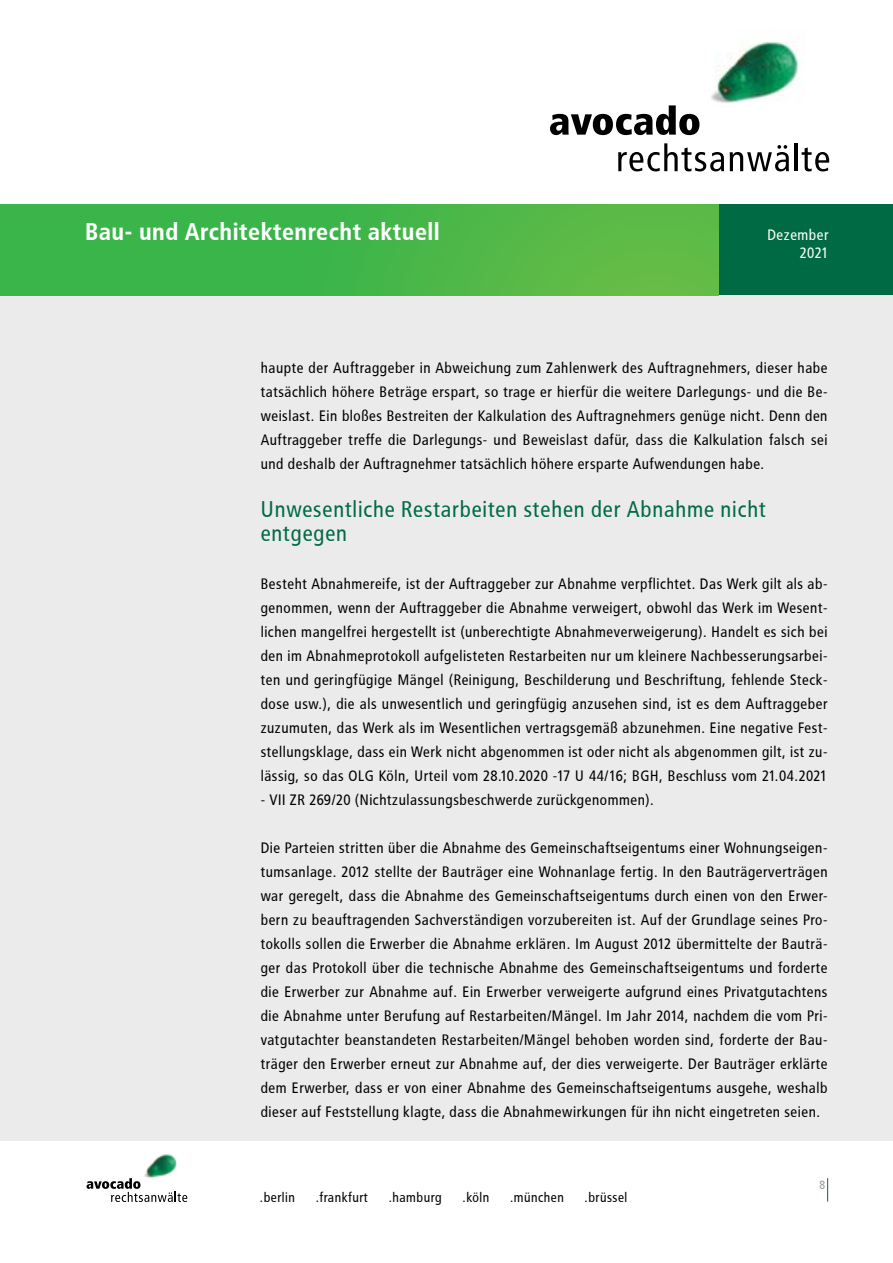
<style>
.page{position:relative;width:893px;height:1263px;background:#fff}
.page>*{position:absolute;margin:0;border:0;box-sizing:border-box;transform-origin:0 0}
.t1{font:700 24px "Avocado";color:#fff}
.t2{font:22.5px/24px "Avocado";color:#006a45}
.t3{font:15px/24px "Avocado";color:#000;text-align:justify}
.t4{font:15px/18px "Avocado";color:#fff;text-align:right}
.t5{font:13.5px "Avocado";color:#000}
.t6{font:12px "Avocado";color:#97999c}
</style>
<div class="page">
<img style="left:711px;top:41px;width:90px;height:62px">
<svg style="left:550px;top:105px;width:149px;height:30px"></svg>
<svg style="left:618px;top:143px;width:106px;height:28px"></svg>
<svg style="left:730px;top:145px;width:59px;height:26px"></svg>
<hr style="left:795px;top:143px;width:3px;height:28px;background:#000">
<svg style="left:802px;top:147px;width:27px;height:24px"></svg>
<div style="left:719px;top:204px;width:174px;height:92px;background:#006a45"></div>
<svg style="left:827px;top:1178px;width:1px;height:23px"></svg>
<div style="left:0;top:296px;width:893px;height:845px;background:#ebebec"></div>
<img style="left:144px;top:1154px;width:33px;height:24px">
<svg style="left:87px;top:1178px;width:100px;height:24px"></svg>
<div style="left:0;top:204px;width:719px;height:92px;background:linear-gradient(to right,#2eb34b,#61bb46)"></div>
<h1 class="t1" style="left:85px;top:218px;width:357px">Bau- und Architektenrecht aktuell</h1>
<p class="t4" style="left:767px;top:226px;width:63px">Dezember<br>2021</p>
<p class="t3" style="left:261px;top:355px;width:569px">haupte der Auftraggeber in Abweichung zum Zahlenwerk des Auftragnehmers, dieser habe tatsächlich höhere Beträge erspart, so trage er hierfür die weitere Darlegungs- und die Be&shy;weislast. Ein bloßes Bestreiten der Kalkulation des Auftragnehmers genüge nicht. Denn den Auftraggeber treffe die Darlegungs- und Beweislast dafür, dass die Kalkulation falsch sei und deshalb der Auftragnehmer tatsächlich höhere ersparte Aufwendungen habe.</p>
<h2 class="t2" style="left:261px;top:497px;width:507px">Unwesentliche Restarbeiten stehen der Abnahme nicht entgegen</h2>
<p class="t3" style="left:261px;top:571px;width:569px">Besteht Abnahmereife, ist der Auftraggeber zur Abnahme verpflichtet. Das Werk gilt als ab&shy;genommen, wenn der Auftraggeber die Abnahme verweigert, obwohl das Werk im Wesent&shy;lichen mangelfrei hergestellt ist (unberechtigte Abnahmeverweigerung). Handelt es sich bei den im Abnahmeprotokoll aufgelisteten Restarbeiten nur um kleinere Nachbesserungsarbei&shy;ten und geringfügige Mängel (Reinigung, Beschilderung und Beschriftung, fehlende Steck&shy;dose usw.), die als unwesentlich und geringfügig anzusehen sind, ist es dem Auftraggeber zuzumuten, das Werk als im Wesentlichen vertragsgemäß abzunehmen. Eine negative Fest&shy;stellungsklage, dass ein Werk nicht abgenommen ist oder nicht als abgenommen gilt, ist zu&shy;lässig, so das OLG Köln, Urteil vom 28.10.2020 -17 U 44/16; BGH, Beschluss vom 21.04.2021</p>
<p class="t3" style="left:261px;top:787px;width:395px">- VII ZR 269/20 (Nichtzulassungsbeschwerde zurückgenommen).</p>
<p class="t3" style="left:261px;top:835px;width:569px">Die Parteien stritten über die Abnahme des Gemeinschaftseigentums einer Wohnungseigen&shy;tumsanlage. 2012 stellte der Bauträger eine Wohnanlage fertig. In den Bauträgerverträgen war geregelt, dass die Abnahme des Gemeinschaftseigentums durch einen von den Erwer&shy;bern zu beauftragenden Sachverständigen vorzubereiten ist. Auf der Grundlage seines Pro&shy;tokolls sollen die Erwerber die Abnahme erklären. Im August 2012 übermittelte der Bauträ&shy;ger das Protokoll über die technische Abnahme des Gemeinschaftseigentums und forderte die Erwerber zur Abnahme auf. Ein Erwerber verweigerte aufgrund eines Privatgutachtens die Abnahme unter Berufung auf Restarbeiten/Mängel. Im Jahr 2014, nachdem die vom Pri&shy;vatgutachter beanstandeten Restarbeiten/Mängel behoben worden sind, forderte der Bau&shy;träger den Erwerber erneut zur Abnahme auf, der dies verweigerte. Der Bauträger erklärte dem Erwerber, dass er von einer Abnahme des Gemeinschaftseigentums ausgehe, weshalb dieser auf Feststellung klagte, dass die Abnahmewirkungen für ihn nicht eingetreten seien.</p>
<p class="t5" style="left:260px;top:1189px;width:37px">.berlin</p>
<p class="t5" style="left:316px;top:1189px;width:54px">.frankfurt</p>
<p class="t5" style="left:389px;top:1189px;width:55px">.hamburg</p>
<p class="t5" style="left:463px;top:1189px;width:29px">.köln</p>
<p class="t5" style="left:510px;top:1189px;width:56px">.münchen</p>
<p class="t5" style="left:585px;top:1189px;width:45px">.brüssel</p>
<p class="t6" style="left:819px;top:1178px;width:8px">8</p>
</div>
